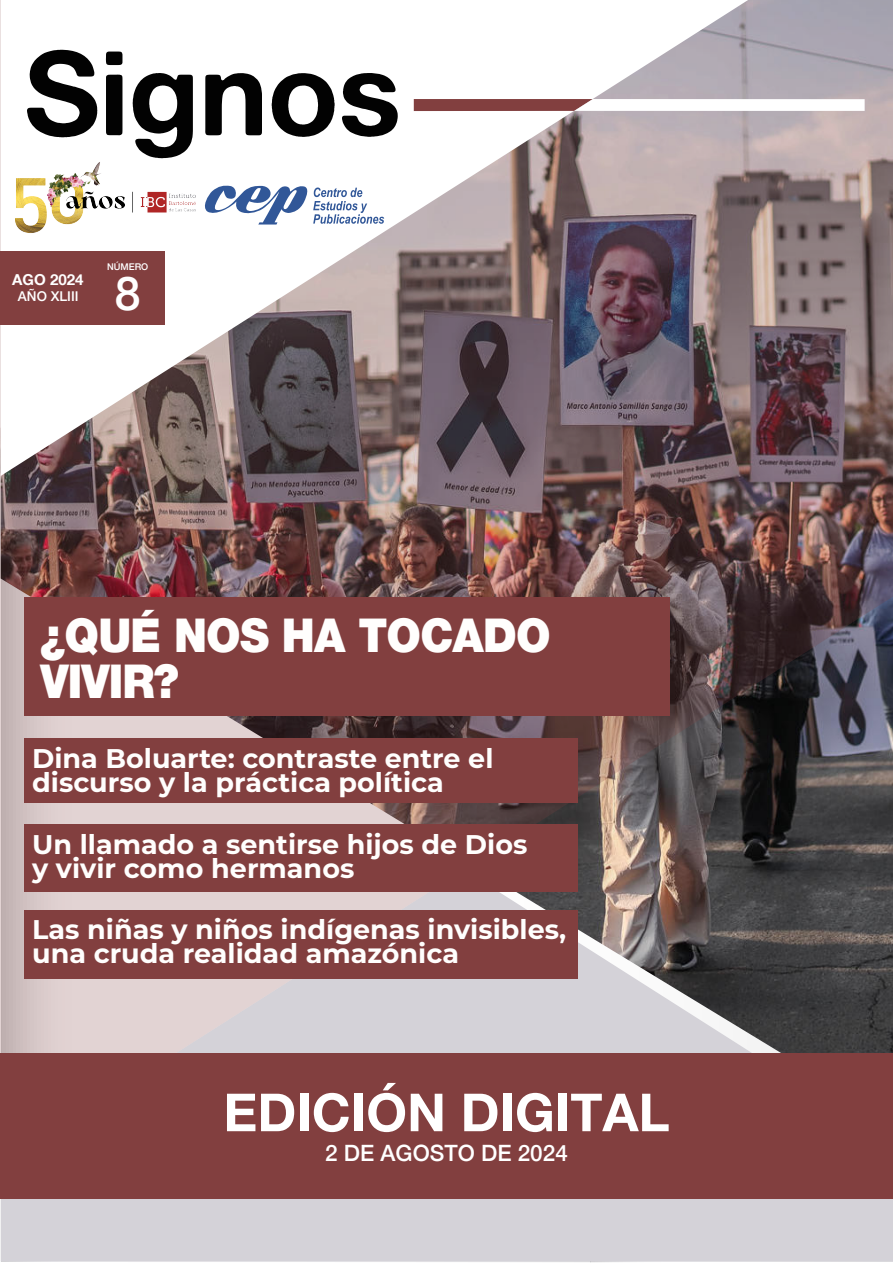
<style>
.page{position:relative;width:893px;height:1263px;background:#fff}
.page>*{position:absolute;margin:0;border:0;box-sizing:border-box;transform-origin:0 0}
.t1{font:700 52.5px "Helvetica 75";color:#fff}
.t2{font:900 46.5px/46.5px "Helvetica Neue";letter-spacing:-.02em;color:#fffefd;scale:.93 1}
.t3{font:500 46.5px "Helvetica 65";color:#fff}
.t4{font:700 27px/24px "Montserrat";color:#fffefd}
.t5{font:500 22.5px "Helvetica 65";color:#fff}
.t6{font:700 15.15px "Helvetica 75";color:#fff}
.t7{font:500 13.5px "Helvetica 65";color:#fff}
.t8{font:500 9.3px "Helvetica 65";color:#fff}
</style>
<div class="page">
<div style="left:1px;top:1199px;width:891px;height:63px;background:#d4d2d8"></div>
<img style="left:1px;top:0;width:891px;height:1054px">
<svg style="left:1px;top:0;width:747px;height:476px"></svg>
<svg style="left:414px;top:99px;width:450px;height:12px"></svg>
<div style="left:0;top:1054px;width:892px;height:145px;background:#823f3f"></div>
<svg style="left:27px;top:50px;width:70px;height:87px"></svg>
<svg style="left:106px;top:52px;width:16px;height:83px"></svg>
<svg style="left:133px;top:73px;width:60px;height:85px"></svg>
<svg style="left:205px;top:73px;width:57px;height:62px"></svg>
<svg style="left:272px;top:73px;width:62px;height:64px"></svg>
<svg style="left:342px;top:73px;width:56px;height:64px"></svg>
<svg style="left:201px;top:185px;width:183px;height:40px"></svg>
<div style="left:0;top:251px;width:165px;height:74px;background:#823f3f"></div>
<div style="left:24px;top:739px;width:554px;height:64px;background:#823f3f"></div>
<div style="left:24px;top:824px;width:554px;height:68px;background:#823f3f"></div>
<div style="left:24px;top:910px;width:554px;height:69px;background:#823f3f"></div>
<div style="left:24px;top:598px;width:645px;height:118px;background:#823f3f"></div>
<img style="left:15px;top:158px;width:183px;height:79px">
<p class="t6" style="left:12px;top:270px;width:73px">AGO 2024</p>
<p class="t7" style="left:18px;top:289px;width:62px">AÑO XLIII</p>
<p class="t8" style="left:107px;top:261px;width:43px">NÚMERO</p>
<h2 class="t3" style="left:115px;top:266px;width:27px">8</h2>
<h2 class="t2" style="left:40px;top:612px;width:550px">¿QUÉ NOS HA TOCADO<br>VIVIR?</h2>
<p class="t4" style="left:32px;top:745px;width:463px">Dina Boluarte: contraste entre el discurso y la práctica política</p>
<p class="t4" style="left:32px;top:831px;width:496px">Un llamado a sentirse hijos de Dios y vivir como hermanos</p>
<p class="t4" style="left:32px;top:916px;width:535px">Las niñas y niños indígenas invisibles, una cruda realidad amazónica</p>
<h1 class="t1" style="left:223px;top:1080px;width:448px">EDICIÓN DIGITAL</h1>
<p class="t5" style="left:325px;top:1140px;width:244px">2 DE AGOSTO DE 2024</p>
</div>
